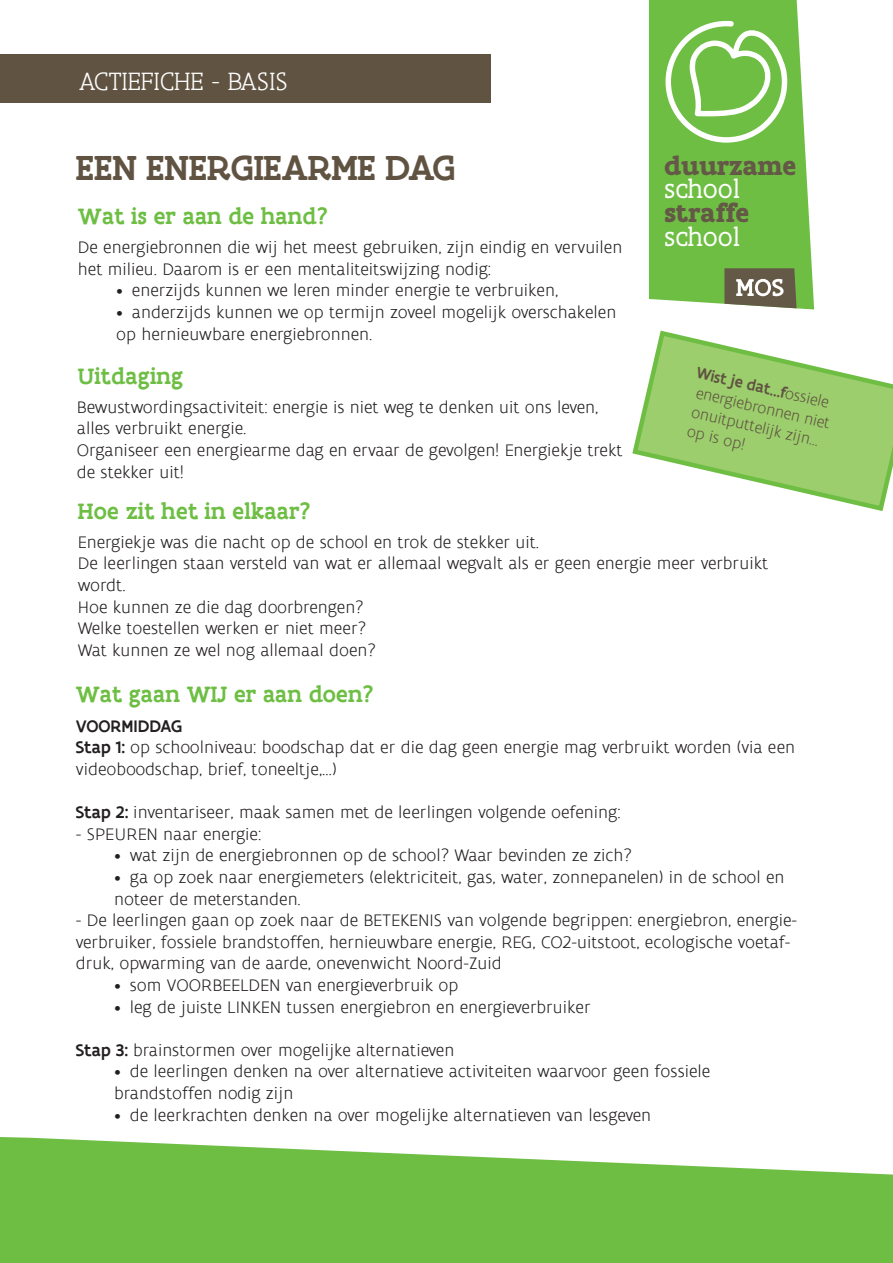
<style>
.page{position:relative;width:893px;height:1263px;background:#fff}
.page>*{position:absolute;margin:0;border:0;box-sizing:border-box;transform-origin:0 0}
.t1{font:500 37.5px "Flanders Art Serif";letter-spacing:-.01em;color:#605341}
.t2{font:700 27.6px/23.5px "Flanders Art Serif";letter-spacing:-.015em;color:#645847}
.t3{font:300 27px "Flanders Art Serif";color:#fff}
.t4{font:500 24px "Flanders Art Serif";color:#6ebe44}
.t5{font:300 18px/21.6px "Flanders Art Sans";color:#231f20}
.t6{font:500 18px "Flanders Art Sans";color:#231f20}
.t7{font:300 16.5px "Flanders Art Sans";color:#605341}
.t8{font:500 16.5px "Flanders Art Sans";color:#605341}
.s1{font-weight:400;color:#fff}
.s2{font-weight:300}
.s3{font-weight:500}
</style>
<div class="page">
<div style="left:0;top:55px;width:490px;height:48px;background:#605341"></div>
<svg style="left:649px;top:0;width:165px;height:309px;background:#7dc456"></svg>
<svg style="left:724px;top:268px;width:73px;height:40px;background:#807a68"></svg>
<svg style="left:665px;top:21px;width:122px;height:122px"></svg>
<svg style="left:632px;top:330px;width:261px;height:181px"></svg>
<svg style="left:0;top:1137px;width:893px;height:126px;background:#83c75f"></svg>
<p class="t3" style="left:79px;top:65px;width:210px">ACTIEFICHE - BASIS</p>
<p class="t1" style="left:76px;top:143px;width:382px">EEN ENERGIEARME DAG</p>
<p class="t4" style="left:78px;top:201px;width:251px">Wat is er aan de hand?</p>
<p class="t5" style="left:78px;top:237px;width:546px">De energiebronnen die wij het meest gebruiken, zijn eindig en vervuilen het milieu. Daarom is er een mentaliteitswijzing nodig:</p>
<p class="t5" style="left:116px;top:280px;width:444px">• enerzijds kunnen we leren minder energie te verbruiken,</p>
<p class="t5" style="left:116px;top:302px;width:502px">• anderzijds kunnen we op termijn zoveel mogelijk overschakelen op hernieuwbare energiebronnen.</p>
<p class="t4" style="left:78px;top:360px;width:107px">Uitdaging</p>
<p class="t5" style="left:77px;top:397px;width:523px">Bewustwordingsactiviteit: energie is niet weg te denken uit ons leven, alles verbruikt energie.</p>
<p class="t5" style="left:77px;top:440px;width:547px">Organiseer een energiearme dag en ervaar de gevolgen! Energiekje trekt de stekker uit!</p>
<p class="t2" style="left:664px;top:154px;width:133px">duurzame <span class="s1">school </span>straffe <span class="s1">school</span></p>
<p class="t8" style="left:699px;top:362px;width:137px;rotate:13deg">Wist je dat…f<span class="s2">ossiele</span></p>
<p class="t7" style="left:698px;top:383px;width:139px;rotate:13deg">energiebronnen niet</p>
<p class="t7" style="left:694px;top:402px;width:132px;rotate:13deg">onuitputtelijk zijn…</p>
<p class="t7" style="left:689px;top:421px;width:61px;rotate:13deg">op is op!</p>
<p class="t4" style="left:78px;top:495px;width:234px">Hoe zit het in elkaar?</p>
<p class="t5" style="left:78px;top:532px;width:463px">Energiekje was die nacht op de school en trok de stekker uit.</p>
<p class="t5" style="left:78px;top:553px;width:692px">De leerlingen staan versteld van wat er allemaal wegvalt als er geen energie meer verbruikt wordt.</p>
<p class="t5" style="left:78px;top:596px;width:287px">Hoe kunnen ze die dag doorbrengen?</p>
<p class="t5" style="left:78px;top:618px;width:290px">Welke toestellen werken er niet meer?</p>
<p class="t5" style="left:78px;top:640px;width:300px">Wat kunnen ze wel nog allemaal doen?</p>
<p class="t4" style="left:76px;top:679px;width:299px">Wat gaan WIJ er aan doen?</p>
<p class="t6" style="left:76px;top:715px;width:108px">VOORMIDDAG</p>
<p class="t5" style="left:76px;top:737px;width:721px"><span class="s3">Stap 1:</span> op schoolniveau: boodschap dat er die dag geen energie mag verbruikt worden (via een videoboodschap, brief, toneeltje,…)</p>
<p class="t5" style="left:76px;top:802px;width:546px"><span class="s3">Stap 2:</span> inventariseer, maak samen met de leerlingen volgende oefening:</p>
<p class="t5" style="left:76px;top:824px;width:187px">- SPEUREN naar energie:</p>
<p class="t5" style="left:114px;top:845px;width:519px">• wat zijn de energiebronnen op de school? Waar bevinden ze zich?</p>
<p class="t5" style="left:114px;top:867px;width:672px">• ga op zoek naar energiemeters (elektriciteit, gas, water, zonnepanelen) in de school en noteer de meterstanden.</p>
<p class="t5" style="left:76px;top:910px;width:723px">- De leerlingen gaan op zoek naar de BETEKENIS van volgende begrippen: energiebron, energie&shy;verbruiker, fossiele brandstoffen, hernieuwbare energie, REG, CO2-uitstoot, ecologische voetaf&shy;druk, opwarming van de aarde, onevenwicht Noord-Zuid</p>
<p class="t5" style="left:114px;top:975px;width:346px">• som VOORBEELDEN van energieverbruik op</p>
<p class="t5" style="left:114px;top:996px;width:478px">• leg de juiste LINKEN tussen energiebron en energieverbruiker</p>
<p class="t5" style="left:76px;top:1040px;width:380px"><span class="s3">Stap 3:</span> brainstormen over mogelijke alternatieven</p>
<p class="t5" style="left:114px;top:1061px;width:598px">• de leerlingen denken na over alternatieve activiteiten waarvoor geen fossiele brandstoffen nodig zijn</p>
<p class="t5" style="left:114px;top:1104px;width:539px">• de leerkrachten denken na over mogelijke alternatieven van lesgeven</p>
</div>
